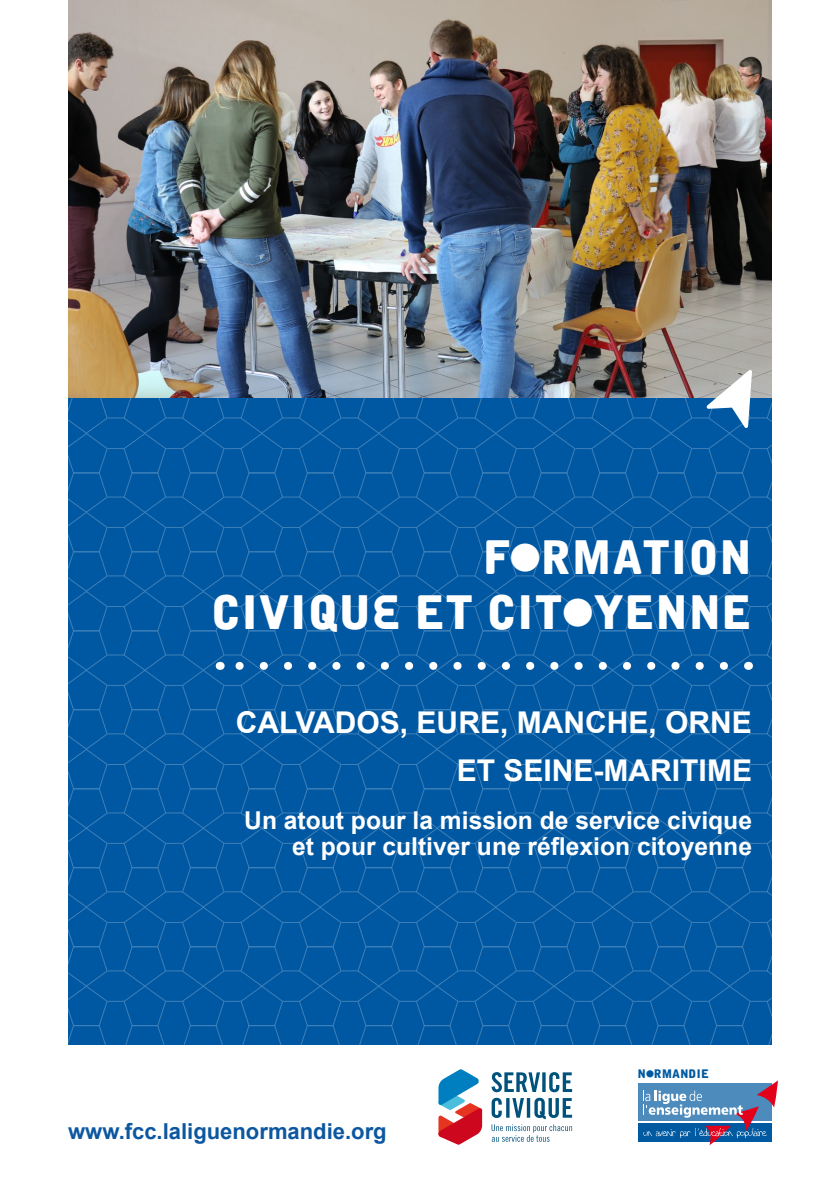
<style>
.page{position:relative;width:840px;height:1191px;background:#fff}
.page>*{position:absolute;margin:0;border:0;box-sizing:border-box;transform-origin:0 0}
.t1{font:46px/55.2px "Alpha Ligue";color:#fff;text-align:right}
.t2{font:700 30px/47.4px "Arial";color:#fff;text-align:right}
.t3{font:700 24.6px/26px "Arial";color:#fff;text-align:right}
.t4{font:700 22px "Arial";color:#0c57a0}
.t5{font:11.8px "Alpha Ligue";color:#005aa1}
</style>
<div class="page">
<img style="left:68px;top:0;width:703px;height:370px">
<svg style="left:68px;top:370px;width:703px;height:674px;background:#0a5da2"></svg>
<div style="left:638px;top:1083px;width:133px;height:38px;background:#4d8bbd"></div>
<div style="left:638px;top:1122px;width:133px;height:19px;background:#005aa1"></div>
<svg style="left:642px;top:1081px;width:135px;height:64px"></svg>
<svg style="left:438px;top:1069px;width:44px;height:75px"></svg>
<svg style="left:491px;top:1072px;width:80px;height:69px"></svg>
<h1 class="t1" style="left:210px;top:529px;width:543px">FORMATION<br>CIVIQUE ET CITOYENNE</h1>
<p class="t2" style="left:236px;top:700px;width:517px">CALVADOS, EURE, MANCHE, ORNE<br>ET SEINE-MARITIME</p>
<p class="t3" style="left:244px;top:808px;width:509px">Un atout pour la mission de service civique et pour cultiver une réflexion citoyenne</p>
<p class="t4" style="left:68px;top:1116px;width:320px">www.fcc.laliguenormandie.org</p>
<p class="t5" style="left:637px;top:1066px;width:73px">NORMANDIE</p>
</div>
